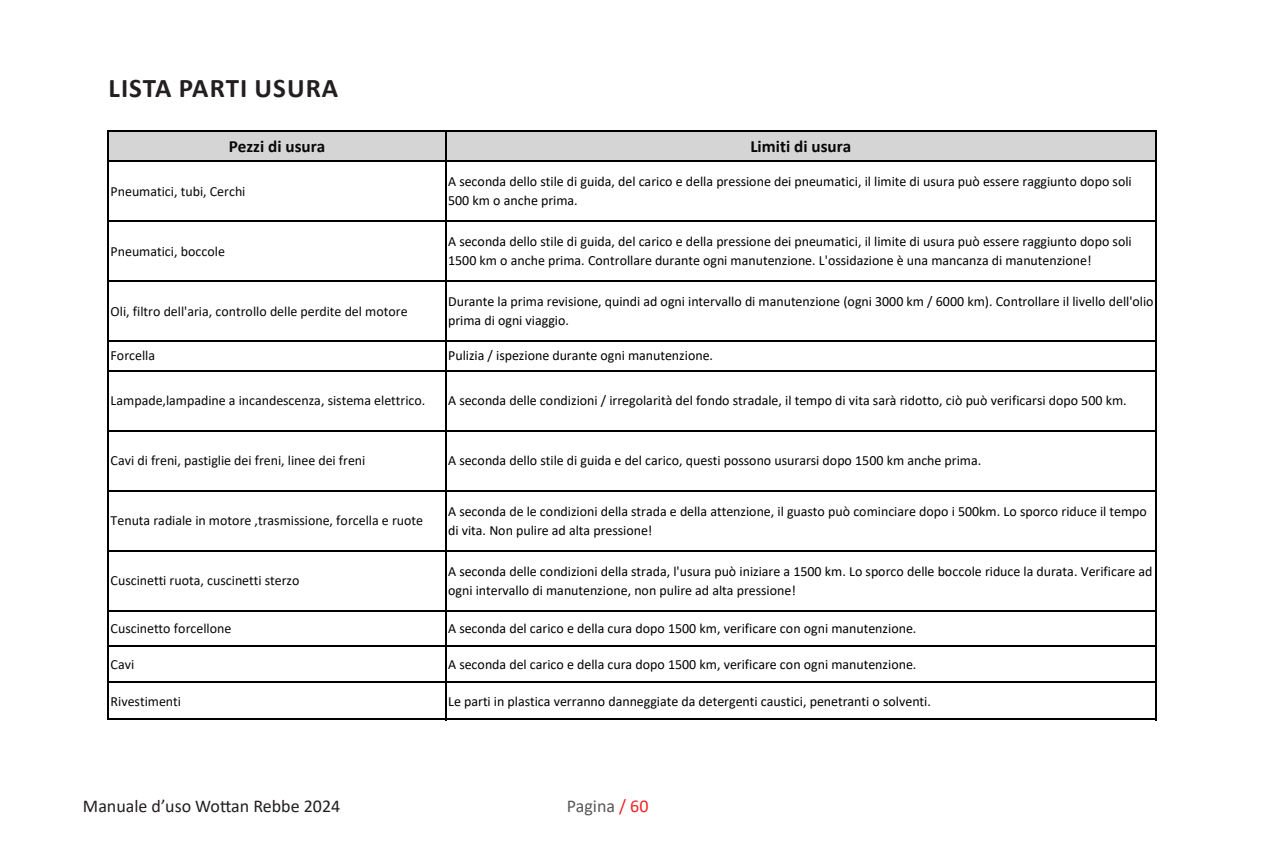
<style>
.page{position:relative;width:1276px;height:851px;background:#fff}
.page>*{position:absolute;margin:0;border:0;box-sizing:border-box;transform-origin:0 0}
.t1{font:700 27px "Calibri";letter-spacing:.04em;color:#231f20}
.t2{font:18px "Calibri";color:#231f20}
.t3{font:18px "Calibri";color:#57585a}
.t4{font:700 17.1px "Calibri";color:#070707}
.t5{font:14.1px/18.3px "Calibri";color:#000}
.t6{font:14.1px "Calibri";color:#070707}
.s1{color:#ee2327}
</style>
<div class="page">
<div style="left:109px;top:132px;width:1047px;height:29px;background:#d5d5d5"></div>
<hr style="left:107px;top:130px;width:2px;height:590px;background:#000">
<hr style="left:445px;top:132px;width:1px;height:588px;background:#000">
<hr style="left:1155px;top:132px;width:1px;height:588px;background:#000">
<hr style="left:109px;top:130px;width:1047px;height:2px;background:#000">
<hr style="left:109px;top:160px;width:1047px;height:2px;background:#000">
<hr style="left:109px;top:220px;width:1047px;height:1px;background:#000">
<hr style="left:109px;top:280px;width:1047px;height:1px;background:#000">
<hr style="left:109px;top:340px;width:1047px;height:1px;background:#000">
<hr style="left:109px;top:370px;width:1047px;height:1px;background:#000">
<hr style="left:109px;top:430px;width:1047px;height:1px;background:#000">
<hr style="left:109px;top:489px;width:1047px;height:2px;background:#000">
<hr style="left:109px;top:549px;width:1047px;height:2px;background:#000">
<hr style="left:109px;top:609px;width:1047px;height:2px;background:#000">
<hr style="left:109px;top:645px;width:1047px;height:2px;background:#000">
<hr style="left:109px;top:681px;width:1047px;height:2px;background:#000">
<hr style="left:109px;top:718px;width:1047px;height:2px;background:#000">
<p class="t1" style="left:109px;top:69px;width:231px">LISTA PARTI USURA</p>
<p class="t4" style="left:229px;top:134px;width:98px">Pezzi di usura</p>
<p class="t4" style="left:750px;top:134px;width:102px">Limiti di usura</p>
<p class="t6" style="left:111px;top:181px;width:136px">Pneumatici, tubi, Cerchi</p>
<p class="t5" style="left:448px;top:172px;width:685px">A seconda dello stile di guida, del carico e della pressione dei pneumatici, il limite di usura può essere raggiunto dopo soli<br>500 km o anche prima.</p>
<p class="t6" style="left:111px;top:241px;width:116px">Pneumatici, boccole</p>
<p class="t5" style="left:448px;top:232px;width:685px">A seconda dello stile di guida, del carico e della pressione dei pneumatici, il limite di usura può essere raggiunto dopo soli<br>1500 km o anche prima. Controllare durante ogni manutenzione. L'ossidazione è una mancanza di manutenzione!</p>
<p class="t6" style="left:111px;top:301px;width:298px">Oli, filtro dell'aria, controllo delle perdite del motore</p>
<p class="t5" style="left:448px;top:292px;width:707px">Durante la prima revisione, quindi ad ogni intervallo di manutenzione (ogni 3000 km / 6000 km). Controllare il livello dell'olio prima di ogni viaggio.</p>
<p class="t6" style="left:111px;top:346px;width:46px">Forcella</p>
<p class="t5" style="left:448px;top:346px;width:266px">Pulizia / ispezione durante ogni manutenzione.</p>
<p class="t6" style="left:111px;top:391px;width:316px">Lampade,lampadine a incandescenza, sistema elettrico.</p>
<p class="t5" style="left:448px;top:391px;width:680px">A seconda delle condizioni / irregolarità del fondo stradale, il tempo di vita sarà ridotto, ciò può verificarsi dopo 500 km.</p>
<p class="t6" style="left:111px;top:450px;width:256px">Cavi di freni, pastiglie dei freni, linee dei freni</p>
<p class="t5" style="left:448px;top:451px;width:534px">A seconda dello stile di guida e del carico, questi possono usurarsi dopo 1500 km anche prima.</p>
<p class="t6" style="left:111px;top:510px;width:314px">Tenuta radiale in motore ,trasmissione, forcella e ruote</p>
<p class="t5" style="left:448px;top:502px;width:700px">A seconda de le condizioni della strada e della attenzione, il guasto può cominciare dopo i 500km. Lo sporco riduce il tempo di vita. Non pulire ad alta pressione!</p>
<p class="t6" style="left:111px;top:570px;width:190px">Cuscinetti ruota, cuscinetti sterzo</p>
<p class="t5" style="left:448px;top:561px;width:706px">A seconda delle condizioni della strada, l'usura può iniziare a 1500 km. Lo sporco delle boccole riduce la durata. Verificare ad ogni intervallo di manutenzione, non pulire ad alta pressione!</p>
<p class="t6" style="left:111px;top:618px;width:122px">Cuscinetto forcellone</p>
<p class="t5" style="left:448px;top:619px;width:470px">A seconda del carico e della cura dopo 1500 km, verificare con ogni manutenzione.</p>
<p class="t6" style="left:111px;top:654px;width:25px">Cavi</p>
<p class="t5" style="left:448px;top:655px;width:470px">A seconda del carico e della cura dopo 1500 km, verificare con ogni manutenzione.</p>
<p class="t6" style="left:111px;top:691px;width:72px">Rivestimenti</p>
<p class="t5" style="left:448px;top:691px;width:484px">Le parti in plastica verranno danneggiate da detergenti caustici, penetranti o solventi.</p>
<p class="t2" style="left:83px;top:793px;width:259px">Manuale d’uso Wottan Rebbe 2024</p>
<p class="t3" style="left:567px;top:793px;width:83px">Pagina <span class="s1">/ 60</span></p>
</div>
